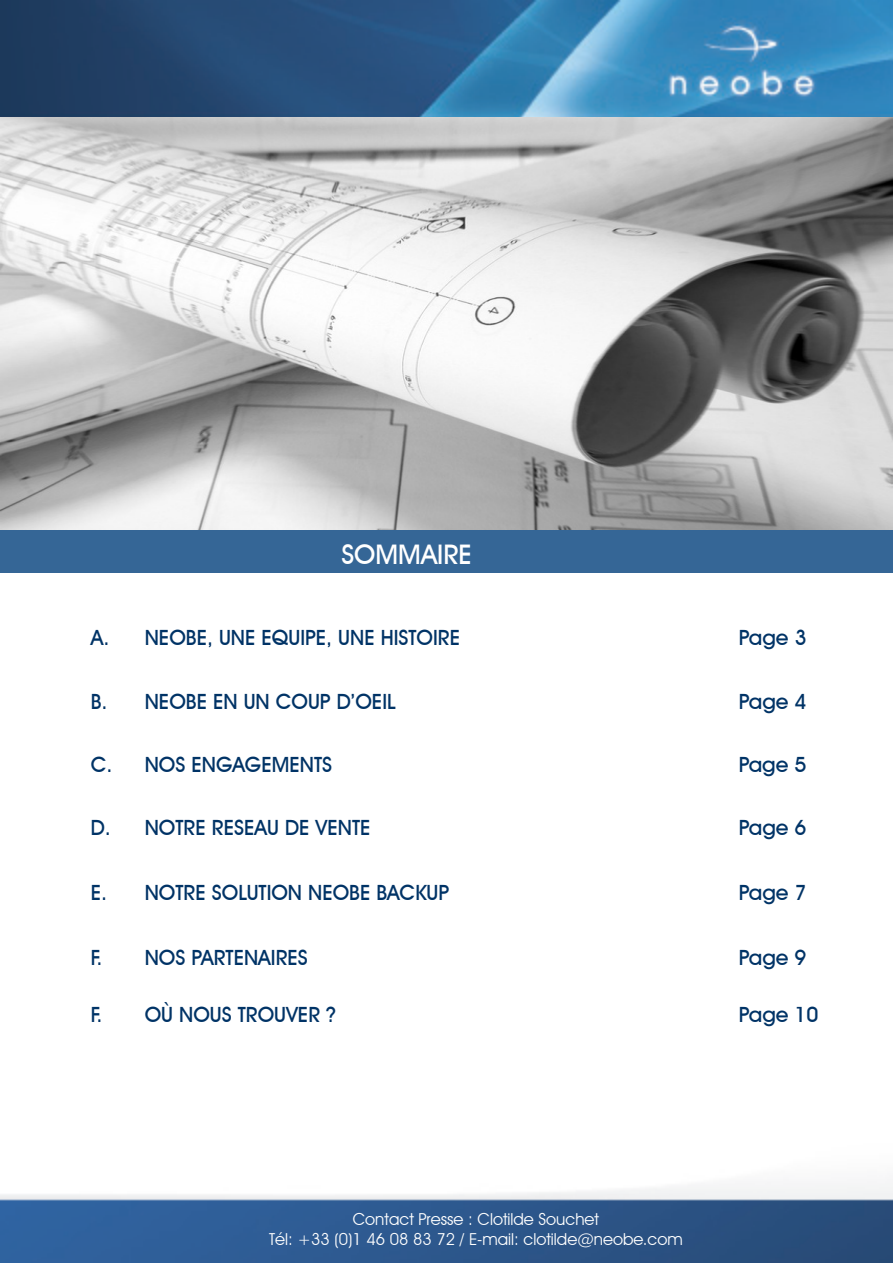
<style>
.page{position:relative;width:893px;height:1263px;background:#fff}
.page>*{position:absolute;margin:0;border:0;box-sizing:border-box;transform-origin:0 0}
.t1{font:500 27px "Avant Garde IT Cby BT";color:#fff}
.t2{font:500 21px "Avant Garde IT Cby BT";color:#036}
.t3{font:500 18px "Avant Garde IT Cby BT";letter-spacing:.01em;color:#fff}
.t4{font:16.5px/19.8px "Avant Garde IT Cby BT";color:#fff;text-align:center}
</style>
<div class="page">
<img style="left:0;top:0;width:893px;height:1263px">
<img style="left:0;top:117px;width:893px;height:413px">
<div style="left:0;top:530px;width:893px;height:43px;background:#356696"></div>
<p class="t1" style="left:341px;top:538px;width:132px">SOMMAIRE</p>
<p class="t2" style="left:91px;top:625px;width:371px">A. NEOBE, UNE EQUIPE, UNE HISTOIRE</p>
<p class="t2" style="left:739px;top:625px;width:69px">Page 3</p>
<p class="t2" style="left:91px;top:689px;width:307px">B. NEOBE EN UN COUP D’OEIL</p>
<p class="t2" style="left:739px;top:689px;width:69px">Page 4</p>
<p class="t2" style="left:91px;top:752px;width:243px">C. NOS ENGAGEMENTS</p>
<p class="t2" style="left:739px;top:752px;width:69px">Page 5</p>
<p class="t2" style="left:91px;top:815px;width:281px">D. NOTRE RESEAU DE VENTE</p>
<p class="t2" style="left:739px;top:815px;width:69px">Page 6</p>
<p class="t2" style="left:91px;top:879px;width:360px">E. NOTRE SOLUTION NEOBE BACKUP</p>
<p class="t2" style="left:739px;top:879px;width:69px">Page 7</p>
<p class="t2" style="left:91px;top:944px;width:219px">F. NOS PARTENAIRES</p>
<p class="t2" style="left:739px;top:944px;width:69px">Page 9</p>
<p class="t2" style="left:91px;top:1002px;width:247px">F. OÙ NOUS TROUVER ?</p>
<p class="t2" style="left:739px;top:1002px;width:81px">Page 10</p>
<p class="t4" style="left:269px;top:1209px;width:415px">Contact Presse : Clotilde Souchet<br>Tél: +33 (0)1 46 08 83 72 / E-mail: clotilde@neobe.com</p>
<p class="t3" style="left:376px;top:1223px;width:143px">www.neobe.com</p>
</div>
